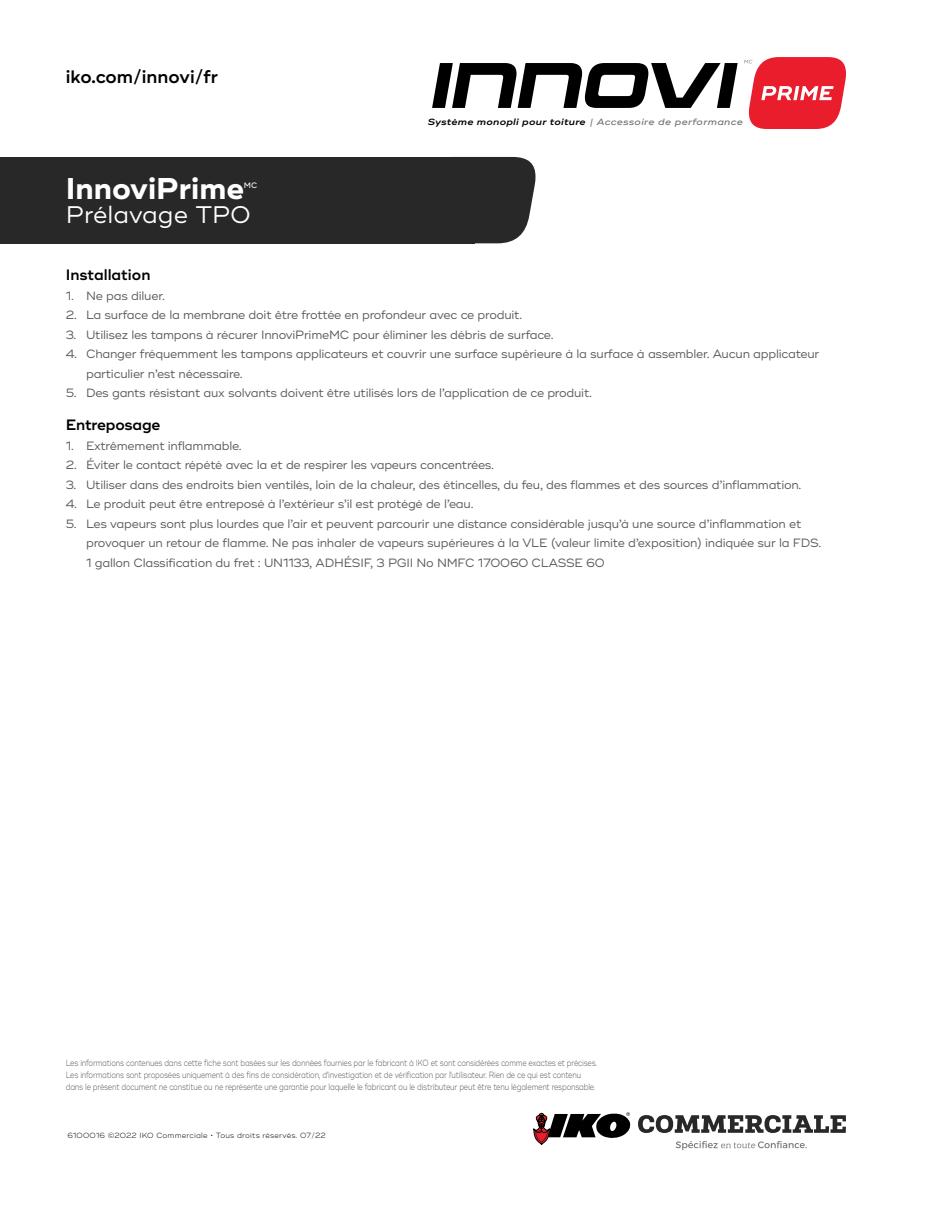
<style>
.page{position:relative;width:936px;height:1206px;background:#fff}
.page>*{position:absolute;margin:0;border:0;box-sizing:border-box;transform-origin:0 0}
.t1{font:700 30px "Ridley Grotesk";color:#fff}
.t2{font:24px "Ridley Grotesk";color:#fff}
.t3{font:600 18px "Ridley Grotesk";color:#000}
.Sub-Heads{font:600 15px "Ridley Grotesk";letter-spacing:-.01em;color:#000}
.t4{font:12px/19.5px "Ridley Grotesk";letter-spacing:-.02em;color:#58595b}
.Disclaimers{font:300 9px/12px "Ridley Grotesk";letter-spacing:-.025em;color:#58595b;scale:.8 1}
.t5{font:italic 600 9px "Ridley Grotesk";letter-spacing:.02em;color:#000;scale:1.14 1}
.t6{font:500 7.8px "Ridley Grotesk";color:#fff}
.t7{font:300 7.5px "Ridley Grotesk";letter-spacing:.025em;color:#000}
.s1{font-weight:500;color:#6d6e71}
</style>
<div class="page">
<svg style="left:474px;top:157px;width:62px;height:86px;background:#403f40"></svg>
<div style="left:0;top:157px;width:474px;height:86px;background:#292829"></div>
<svg style="left:533px;top:1112px;width:98px;height:33px"></svg>
<svg style="left:638px;top:1115px;width:208px;height:18px"></svg>
<svg style="left:676px;top:1141px;width:131px;height:9px"></svg>
<svg style="left:432px;top:63px;width:306px;height:45px"></svg>
<svg style="left:744px;top:57px;width:102px;height:72px"></svg>
<p class="t3" style="left:66px;top:66px;width:154px">iko.com/innovi/fr</p>
<p class="t1" style="left:66px;top:170px;width:180px">InnoviPrime</p>
<p class="t6" style="left:244px;top:181px;width:15px">MC</p>
<p class="t2" style="left:66px;top:200px;width:187px">Prélavage TPO</p>
<p class="t5" style="left:428px;top:117px;width:278px">Système monopli pour toiture <span class="s1">| Accessoire de performance</span></p>
<p class="Sub-Heads" style="left:66px;top:266px;width:86px">Installation</p>
<p class="t4" style="left:66px;top:286px;width:101px">1. Ne pas diluer.</p>
<p class="t4" style="left:66px;top:306px;width:458px">2. La surface de la membrane doit être frottée en profondeur avec ce produit.</p>
<p class="t4" style="left:66px;top:325px;width:489px">3. Utilisez les tampons à récurer InnoviPrimeMC pour éliminer les débris de surface.</p>
<p class="t4" style="left:86px;top:345px;width:735px;text-indent:-20px">4. Changer fréquemment les tampons applicateurs et couvrir une surface supérieure à la surface à assembler. Aucun applicateur particulier n’est nécessaire.</p>
<p class="t4" style="left:66px;top:384px;width:528px">5. Des gants résistant aux solvants doivent être utilisés lors de l’application de ce produit.</p>
<p class="Sub-Heads" style="left:66px;top:416px;width:96px">Entreposage</p>
<p class="t4" style="left:66px;top:436px;width:177px">1. Extrêmement inflammable.</p>
<p class="t4" style="left:66px;top:456px;width:430px">2. Éviter le contact répété avec la et de respirer les vapeurs concentrées.</p>
<p class="t4" style="left:66px;top:475px;width:737px">3. Utiliser dans des endroits bien ventilés, loin de la chaleur, des étincelles, du feu, des flammes et des sources d’inflammation.</p>
<p class="t4" style="left:66px;top:495px;width:409px">4. Le produit peut être entreposé à l’extérieur s’il est protégé de l’eau.</p>
<p class="t4" style="left:86px;top:514px;width:737px;text-indent:-20px">5. Les vapeurs sont plus lourdes que l’air et peuvent parcourir une distance considérable jusqu’à une source d’inflammation et provoquer un retour de flamme. Ne pas inhaler de vapeurs supérieures à la VLE (valeur limite d’exposition) indiquée sur la FDS.<br>1 gallon Classification du fret : UN1133, ADHÉSIF, 3 PGII No NMFC 170060 CLASSE 60</p>
<p class="Disclaimers" style="left:66px;top:1057px;width:666px">Les informations contenues dans cette fiche sont basées sur les données fournies par le fabricant à IKO et sont considérées comme exactes et précises.</p>
<p class="Disclaimers" style="left:66px;top:1069px;width:664px">Les informations sont proposées uniquement à des fins de considération, d'investigation et de vérification par l'utilisateur. Rien de ce qui est contenu dans le présent document ne constitue ou ne représente une garantie pour laquelle le fabricant ou le distributeur peut être tenu légalement responsable.</p>
<p class="t7" style="left:67px;top:1131px;width:260px">6100016 ©2022 IKO Commerciale • Tous droits réservés. 07/22</p>
</div>
